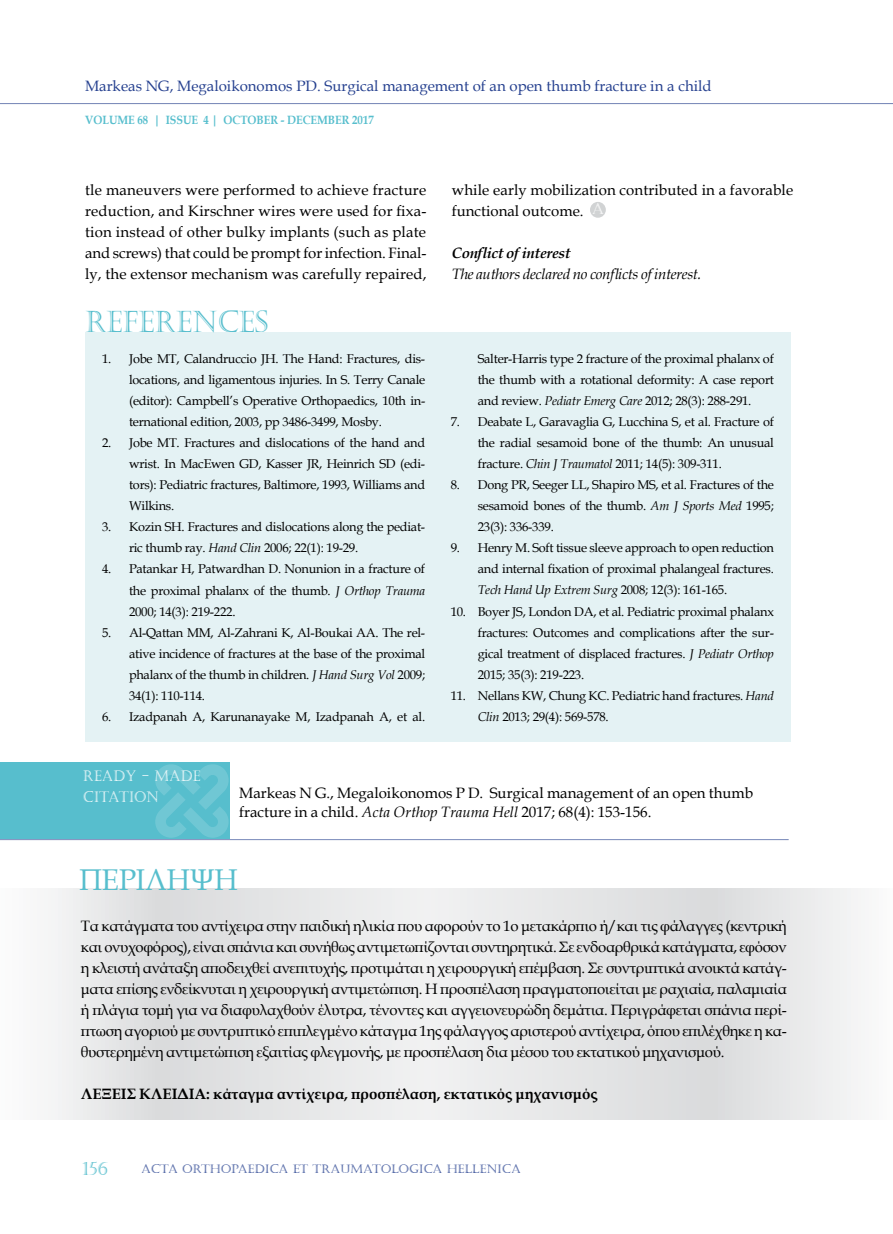
<style>
.page{position:relative;width:893px;height:1234px;background:#fff}
.page>*{position:absolute;margin:0;border:0;box-sizing:border-box;transform-origin:0 0}
.t1{font:30px "Castellar";color:#57becd;scale:.93 1}
.t2{font:30px "Book Antiqua";color:#57becd;scale:.93 1}
.t3{font:18px "Castellar";color:#57becd}
.t4{font:15px/21px "Book Antiqua";color:#000;text-align:justify}
.t5{font:15px "Book Antiqua";color:#25408f}
.t6{font:700 15px "Book Antiqua";color:#000}
.t7{font:italic 15px "Book Antiqua";letter-spacing:-.02em;color:#000}
.t8{font:italic 700 15px "Book Antiqua";letter-spacing:-.02em;color:#000}
.t9{font:15px/21px "Castellar";color:#fff;scale:.93 1}
.t10{font:12.75px/21px "Book Antiqua";letter-spacing:-.02em;color:#000;text-align:justify}
.t11{font:12px "Castellar";color:#25408f}
.t12{font:700 12px "Book Antiqua";color:#57becd;scale:.9 1}
.s1{font-family:"Castellar";color:#fff}
.s2{font-style:italic}
</style>
<div class="page">
<hr style="left:0;top:103px;width:893px;height:3px;background:#000;opacity:.75">
<div style="left:85px;top:332px;width:706px;height:409px;background:#e4f2f4"></div>
<div style="left:590px;top:202px;width:16px;height:16px;background:#d1d3d4;border-radius:50%"></div>
<div style="left:0;top:762px;width:230px;height:77px;background:#57becd"></div>
<svg style="left:155px;top:764px;width:74px;height:73px"></svg>
<hr style="left:0;top:837px;width:791px;height:3px;background:#000;opacity:.75">
<svg style="left:51px;top:888px;width:807px;height:231px"></svg>
<p class="t5" style="left:85px;top:76px;width:628px">Markeas NG, Megaloikonomos PD. Surgical management of an open thumb fracture in a child</p>
<p class="t12" style="left:85px;top:111px;width:322px">VOLUME 68 | ISSUE 4 | OCTOBER - DECEMBER 2017</p>
<p class="t4" style="left:85px;top:179px;width:343px">tle maneuvers were performed to achieve fracture reduction, and Kirschner wires were used for fixa&shy;tion instead of other bulky implants (such as plate and screws) that could be prompt for infection. Final&shy;ly, the extensor mechanism was carefully repaired,</p>
<p class="t4" style="left:452px;top:179px;width:343px">while early mobilization contributed in a favorable functional outcome. <span class="s1">A</span></p>
<p class="t8" style="left:452px;top:243px;width:120px">Conflict of interest</p>
<p class="t7" style="left:452px;top:263px;width:251px">The authors declared no conflicts of interest.</p>
<h1 class="t1" style="left:85px;top:305px;width:197px">REFERENCES</h1>
<p class="t10" style="left:129px;top:348px;width:298px;text-indent:-27px">1. Jobe MT, Calandruccio JH. The Hand: Fractures, dis&shy;locations, and ligamentous injuries. In S. Terry Canale (editor): Campbell’s Operative Orthopaedics, 10th in&shy;ternational edition, 2003, pp 3486-3499, Mosby.</p>
<p class="t10" style="left:129px;top:432px;width:298px;text-indent:-27px">2. Jobe MT. Fractures and dislocations of the hand and wrist. In MacEwen GD, Kasser JR, Heinrich SD (edi&shy;tors): Pediatric fractures, Baltimore, 1993, Williams and Wilkins.</p>
<p class="t10" style="left:129px;top:516px;width:298px;text-indent:-27px">3. Kozin SH. Fractures and dislocations along the pediat&shy;ric thumb ray. <span class="s2">Hand Clin</span> 2006; 22(1): 19-29.</p>
<p class="t10" style="left:129px;top:558px;width:298px;text-indent:-27px">4. Patankar H, Patwardhan D. Nonunion in a fracture of the proximal phalanx of the thumb. <span class="s2">J Orthop Trauma </span>2000; 14(3): 219-222.</p>
<p class="t10" style="left:129px;top:621px;width:298px;text-indent:-27px">5. Al-Qattan MM, Al-Zahrani K, Al-Boukai AA. The rel&shy;ative incidence of fractures at the base of the proximal phalanx of the thumb in children. <span class="s2">J Hand Surg Vol</span> 2009; 34(1): 110-114.</p>
<p class="t10" style="left:102px;top:705px;width:325px">6. Izadpanah A, Karunanayake M, Izadpanah A, et al.</p>
<p class="t10" style="left:478px;top:348px;width:298px">Salter-Harris type 2 fracture of the proximal phalanx of the thumb with a rotational deformity: A case report and review. <span class="s2">Pediatr Emerg Care</span> 2012; 28(3): 288-291.</p>
<p class="t10" style="left:478px;top:411px;width:298px;text-indent:-27px">7. Deabate L, Garavaglia G, Lucchina S, et al. Fracture of the radial sesamoid bone of the thumb: An unusual fracture. <span class="s2">Chin J Traumatol</span> 2011; 14(5): 309-311.</p>
<p class="t10" style="left:478px;top:474px;width:298px;text-indent:-27px">8. Dong PR, Seeger LL, Shapiro MS, et al. Fractures of the sesamoid bones of the thumb. <span class="s2">Am J Sports Med</span> 1995; 23(3): 336-339.</p>
<p class="t10" style="left:478px;top:537px;width:298px;text-indent:-27px">9. Henry M. Soft tissue sleeve approach to open reduction and internal fixation of proximal phalangeal fractures.<br><span class="s2">Tech Hand Up Extrem Surg</span> 2008; 12(3): 161-165.</p>
<p class="t10" style="left:478px;top:600px;width:298px;text-indent:-27px">10. Boyer JS, London DA, et al. Pediatric proximal phalanx fractures: Outcomes and complications after the sur&shy;gical treatment of displaced fractures. <span class="s2">J Pediatr Orthop </span>2015; 35(3): 219-223.</p>
<p class="t10" style="left:478px;top:684px;width:298px;text-indent:-27px">11. Nellans KW, Chung KC. Pediatric hand fractures. <span class="s2">Hand<br>Clin</span> 2013; 29(4): 569-578.</p>
<p class="t9" style="left:83px;top:765px;width:128px">READY - MADE<br>CITATION</p>
<p class="t4" style="left:239px;top:783px;width:515px;line-height:18.8px">Markeas N G., Megaloikonomos P D. Surgical management of an open thumb fracture in a child. <span class="s2">Acta Orthop Trauma Hell</span> 2017; 68(4): 153-156.</p>
<h1 class="t2" style="left:79px;top:858px;width:172px">ΠΕΡΙΛΗΨΗ</h1>
<p class="t4" style="left:81px;top:914px;width:707px">Τα κατάγματα του αντίχειρα στην παιδική ηλικία που αφορούν το 1ο μετακάρπιο ή/και τις φάλαγγες (κεντρική και ονυχοφόρος), είναι σπάνια και συνήθως αντιμετωπίζονται συντηρητικά. Σε ενδοαρθρικά κατάγματα, εφόσον η κλειστή ανάταξη αποδειχθεί ανεπιτυχής, προτιμάται η χειρουργική επέμβαση. Σε συντριπτικά ανοικτά κατάγ&shy;ματα επίσης ενδείκνυται η χειρουργική αντιμετώπιση. Η προσπέλαση πραγματοποιείται με ραχιαία, παλαμιαία ή πλάγια τομή για να διαφυλαχθούν έλυτρα, τένοντες και αγγειονευρώδη δεμάτια. Περιγράφεται σπάνια περί&shy;πτωση αγοριού με συντριπτικό επιπλεγμένο κάταγμα 1ης φάλαγγος αριστερού αντίχειρα, όπου επιλέχθηκε η κα&shy;θυστερημένη αντιμετώπιση εξαιτίας φλεγμονής, με προσπέλαση δια μέσου του εκτατικού μηχανισμού.</p>
<p class="t6" style="left:81px;top:1083px;width:518px">ΛΕΞΕΙΣ ΚΛΕΙΔΙΑ: κάταγμα αντίχειρα, προσπέλαση, εκτατικός μηχανισμός</p>
<h2 class="t3" style="left:82px;top:1157px;width:27px">156</h2>
<p class="t11" style="left:141px;top:1161px;width:381px">ACTA ORTHOPAEDICA ET TRAUMATOLOGICA HELLENICA</p>
</div>
